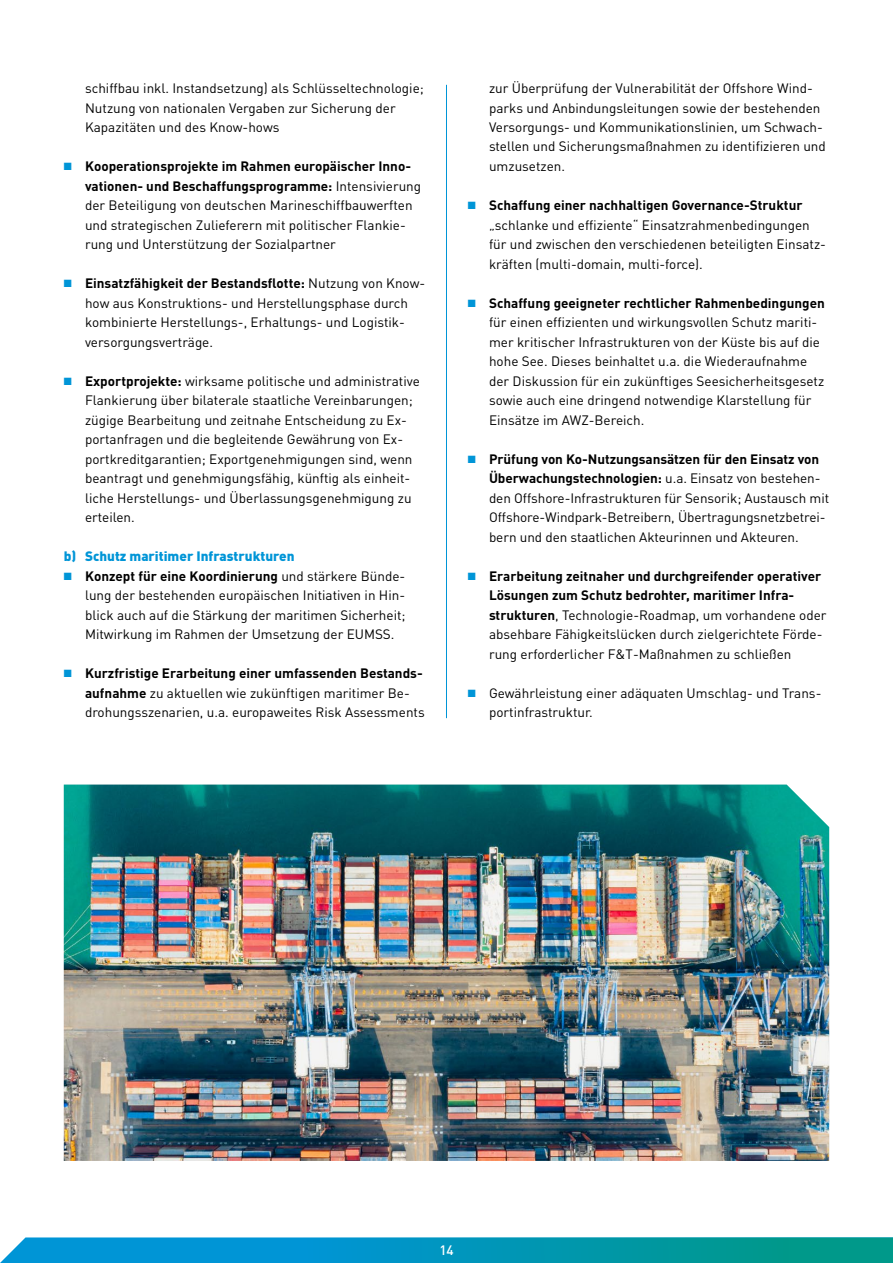
<style>
.page{position:relative;width:893px;height:1263px;background:#fff}
.page>*{position:absolute;margin:0;border:0;box-sizing:border-box;transform-origin:0 0}
.t1{font:13.5px/19.5px "DIN Pro";color:#000}
.t2{font:900 13.5px "DIN Pro";color:#0095d7}
.t3{font:500 13.5px "DIN Pro";color:#fff}
.s1{color:#0095d7}
.s2{font-weight:700}
</style>
<div class="page">
<img style="left:64px;top:784px;width:765px;height:377px">
<svg style="left:0;top:1237px;width:893px;height:26px;background:#0799ba"></svg>
<hr style="left:446px;top:85px;width:1px;height:633px;background:#0095d7">
<p class="t1" style="left:85px;top:78px;width:340px">schiffbau inkl. Instandsetzung) als Schlüsseltechnologie;<br>Nutzung von nationalen Vergaben zur Sicherung der<br>Kapazitäten und des Know-hows</p>
<p class="t1" style="left:85px;top:156px;width:338px;text-indent:-21px"><span class="s1">■</span> <span class="s2">Kooperationsprojekte im Rahmen europäischer Inno&shy;vationen- und Beschaffungsprogramme:</span> Intensivierung der Beteiligung von deutschen Marineschiffbauwerften und strategischen Zulieferern mit politischer Flankie&shy;rung und Unterstützung der Sozialpartner</p>
<p class="t1" style="left:85px;top:273px;width:342px;text-indent:-21px"><span class="s1">■</span> <span class="s2">Einsatzfähigkeit der Bestandsflotte:</span> Nutzung von Know&shy;how aus Konstruktions- und Herstellungsphase durch kombinierte Herstellungs-, Erhaltungs- und Logistik&shy;versorgungsverträge.</p>
<p class="t1" style="left:85px;top:370px;width:336px;text-indent:-21px"><span class="s1">■</span> <span class="s2">Exportprojekte:</span> wirksame politische und administrative Flankierung über bilaterale staatliche Vereinbarungen; zügige Bearbeitung und zeitnahe Entscheidung zu Ex&shy;portanfragen und die begleitende Gewährung von Ex&shy;portkreditgarantien; Exportgenehmigungen sind, wenn beantragt und genehmigungsfähig, künftig als einheit&shy;liche Herstellungs- und Überlassungsgenehmigung zu erteilen.</p>
<p class="t2" style="left:64px;top:547px;width:232px">b) Schutz maritimer Infrastrukturen</p>
<p class="t1" style="left:85px;top:565px;width:322px;text-align:justify;text-indent:-21px"><span class="s1">■</span> <span class="s2">Konzept für eine Koordinierung</span> und stärkere Bünde&shy;lung der bestehenden europäischen Initiativen in Hin&shy;blick auch auf die Stärkung der maritimen Sicherheit; Mitwirkung im Rahmen der Umsetzung der EUMSS.</p>
<p class="t1" style="left:85px;top:663px;width:341px;text-indent:-21px"><span class="s1">■</span> <span class="s2">Kurzfristige Erarbeitung einer umfassenden Bestands&shy;aufnahme</span> zu aktuellen wie zukünftigen maritimer Be&shy;drohungsszenarien, u.a. europaweites Risk Assessments</p>
<p class="t1" style="left:489px;top:78px;width:338px">zur Überprüfung der Vulnerabilität der Offshore Wind&shy;parks und Anbindungsleitungen sowie der bestehenden Versorgungs- und Kommunikationslinien, um Schwach&shy;stellen und Sicherungsmaßnahmen zu identifizieren und umzusetzen.</p>
<p class="t1" style="left:489px;top:195px;width:338px;text-indent:-21px"><span class="s1">■</span> <span class="s2">Schaffung einer nachhaltigen Governance-Struktur </span>„schlanke und effiziente“ Einsatzrahmenbedingungen für und zwischen den verschiedenen beteiligten Einsatz&shy;kräften (multi-domain, multi-force).</p>
<p class="t1" style="left:489px;top:292px;width:337px;text-indent:-21px"><span class="s1">■</span> <span class="s2">Schaffung geeigneter rechtlicher Rahmenbedingungen </span>für einen effizienten und wirkungsvollen Schutz mariti&shy;mer kritischer Infrastrukturen von der Küste bis auf die hohe See. Dieses beinhaltet u.a. die Wiederaufnahme der Diskussion für ein zukünftiges Seesicherheitsgesetz sowie auch eine dringend notwendige Klarstellung für Einsätze im AWZ-Bereich.</p>
<p class="t1" style="left:489px;top:448px;width:342px;text-indent:-21px"><span class="s1">■</span> <span class="s2">Prüfung von Ko-Nutzungsansätzen für den Einsatz von Überwachungstechnologien:</span> u.a. Einsatz von bestehen&shy;den Offshore-Infrastrukturen für Sensorik; Austausch mit Offshore-Windpark-Betreibern, Übertragungsnetzbetrei&shy;bern und den staatlichen Akteurinnen und Akteuren.</p>
<p class="t1" style="left:489px;top:565px;width:339px;text-indent:-21px"><span class="s1">■</span> <span class="s2">Erarbeitung zeitnaher und durchgreifender operativer Lösungen zum Schutz bedrohter, maritimer Infra&shy;strukturen</span>, Technologie-Roadmap, um vorhandene oder absehbare Fähigkeitslücken durch zielgerichtete Förde&shy;rung erforderlicher F&amp;T-Maßnahmen zu schließen</p>
<p class="t1" style="left:489px;top:682px;width:334px;text-indent:-21px"><span class="s1">■</span> Gewährleistung einer adäquaten Umschlag- und Trans&shy;portinfrastruktur.</p>
<p class="t3" style="left:440px;top:1240px;width:16px">14</p>
</div>
